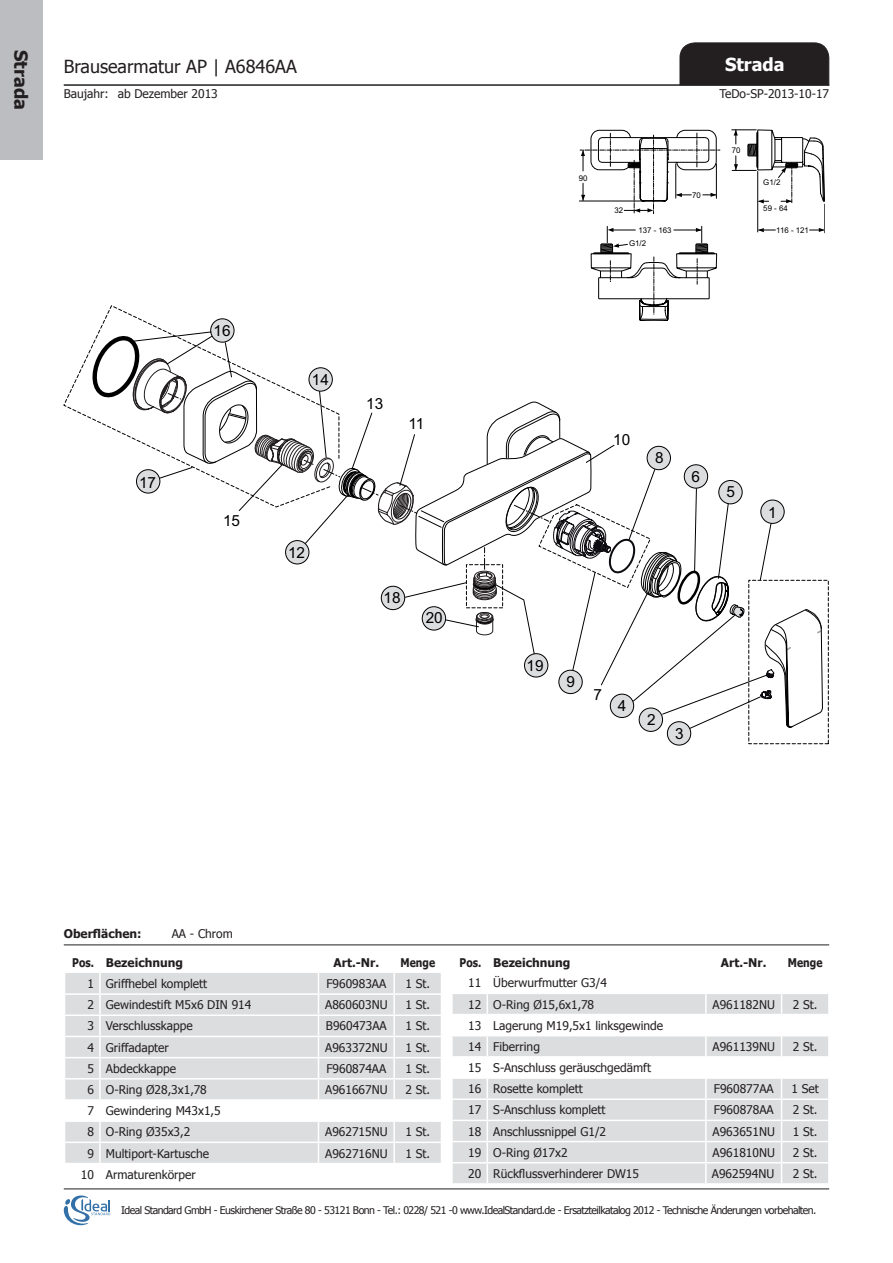
<style>
.page{position:relative;width:893px;height:1263px;background:#fff}
.page>*{position:absolute;margin:0;border:0;box-sizing:border-box;transform-origin:0 0}
.t1{font:18px "Tahoma";color:#231f20}
.t2{font:700 18px "Tahoma";color:#231f20}
.t3{font:700 18px "Tahoma";color:#fff}
.t4{font:15.3px "Arial";color:#000}
.t5{font:12px "Tahoma";color:#231f20}
.t6{font:700 12px "Tahoma";color:#231f20}
.t7{font:700 12px "Tahoma";color:#231f20;scale:.86 1}
.t8{font:10.5px "Tahoma";letter-spacing:-.05em;color:#231f20}
.t9{font:7.95px/13.4px "Arial";color:#000}
</style>
<div class="page">
<div style="left:679px;top:42px;width:151px;height:44px;background:#231f20"></div>
<hr style="left:64px;top:85px;width:765px;height:1px;background:#231f20">
<svg style="left:64px;top:1195px;width:46px;height:30px"></svg>
<hr style="left:64px;top:1188px;width:765px;height:1px;background:#231f20">
<div style="left:0;top:0;width:43px;height:160px;background:#bcbdc0"></div>
<svg style="left:761px;top:500px;width:23px;height:23px"></svg>
<div style="left:761px;top:500px;width:23px;height:23px;border:1px solid #000;border-radius:50%"></div>
<div style="left:667px;top:721px;width:24px;height:24px;border:1px solid #000;border-radius:50%"></div>
<svg style="left:643px;top:504px;width:185px;height:240px"></svg>
<svg style="left:482px;top:499px;width:289px;height:230px"></svg>
<svg style="left:64px;top:306px;width:171px;height:113px"></svg>
<svg style="left:92px;top:335px;width:653px;height:300px"></svg>
<svg style="left:760px;top:609px;width:63px;height:136px"></svg>
<svg style="left:65px;top:973px;width:376px;height:190px"></svg>
<svg style="left:452px;top:994px;width:377px;height:189px"></svg>
<hr style="left:828px;top:1163px;width:2px;height:20px;background:#fff">
<hr style="left:64px;top:944px;width:765px;height:1px;background:#231f20">
<hr style="left:579px;top:201px;width:64px;height:1px;background:#000">
<svg style="left:580px;top:130px;width:245px;height:191px"></svg>
<h1 class="t2" style="left:34px;top:50px;width:61px;rotate:90deg">Strada</h1>
<h1 class="t3" style="left:725px;top:52px;width:61px">Strada</h1>
<p class="t1" style="left:64px;top:55px;width:235px">Brausearmatur AP | A6846AA</p>
<p class="t5" style="left:64px;top:86px;width:156px">Baujahr: ab Dezember 2013</p>
<p class="t5" style="left:719px;top:86px;width:111px">TeDo-SP-2013-10-17</p>
<p class="t4" style="left:139px;top:472px;width:19px">17</p>
<p class="t4" style="left:214px;top:321px;width:19px">16</p>
<p class="t4" style="left:223px;top:510px;width:19px">15</p>
<p class="t4" style="left:312px;top:370px;width:19px">14</p>
<p class="t4" style="left:366px;top:393px;width:19px">13</p>
<p class="t4" style="left:408px;top:414px;width:17px">11</p>
<p class="t4" style="left:288px;top:543px;width:19px">12</p>
<p class="t4" style="left:383px;top:588px;width:19px">18</p>
<p class="t4" style="left:426px;top:608px;width:19px">20</p>
<p class="t9" style="left:579px;top:171px;width:10px">90</p>
<p class="t9" style="left:614px;top:204px;width:10px">32</p>
<p class="t9" style="left:629px;top:223px;width:44px;text-indent:9px">137 - 163<br>G1/2</p>
<p class="t9" style="left:692px;top:188px;width:10px">70</p>
<p class="t9" style="left:732px;top:144px;width:10px">70</p>
<p class="t9" style="left:763px;top:175px;width:19px">G1/2</p>
<p class="t9" style="left:763px;top:201px;width:26px">59 - 64</p>
<p class="t9" style="left:776px;top:223px;width:34px">116 - 121</p>
<p class="t4" style="left:613px;top:430px;width:19px">10</p>
<p class="t4" style="left:655px;top:448px;width:10px">8</p>
<p class="t4" style="left:692px;top:466px;width:10px">6</p>
<p class="t4" style="left:726px;top:482px;width:10px">5</p>
<p class="t4" style="left:768px;top:502px;width:10px">1</p>
<p class="t4" style="left:526px;top:655px;width:19px">19</p>
<p class="t4" style="left:566px;top:672px;width:10px">9</p>
<p class="t4" style="left:593px;top:684px;width:10px">7</p>
<p class="t4" style="left:618px;top:695px;width:10px">4</p>
<p class="t4" style="left:647px;top:710px;width:10px">2</p>
<p class="t4" style="left:675px;top:724px;width:10px">3</p>
<p class="t6" style="left:64px;top:925px;width:79px">Oberflächen:</p>
<p class="t5" style="left:172px;top:926px;width:63px">AA - Chrom</p>
<p class="t7" style="left:72px;top:954px;width:27px">Pos.</p>
<p class="t6" style="left:106px;top:954px;width:79px">Bezeichnung</p>
<p class="t6" style="left:334px;top:954px;width:47px">Art.-Nr.</p>
<p class="t7" style="left:401px;top:954px;width:42px">Menge</p>
<p class="t5" style="left:87px;top:976px;width:8px">1</p>
<p class="t5" style="left:106px;top:976px;width:103px">Griffhebel komplett</p>
<p class="t5" style="left:326px;top:976px;width:61px">F960983AA</p>
<p class="t5" style="left:406px;top:976px;width:26px">1 St.</p>
<p class="t5" style="left:87px;top:997px;width:8px">2</p>
<p class="t5" style="left:106px;top:997px;width:147px">Gewindestift M5x6 DIN 914</p>
<p class="t5" style="left:325px;top:997px;width:64px">A860603NU</p>
<p class="t5" style="left:406px;top:997px;width:26px">1 St.</p>
<p class="t5" style="left:87px;top:1018px;width:8px">3</p>
<p class="t5" style="left:106px;top:1018px;width:88px">Verschlusskappe</p>
<p class="t5" style="left:326px;top:1018px;width:62px">B960473AA</p>
<p class="t5" style="left:406px;top:1018px;width:26px">1 St.</p>
<p class="t5" style="left:87px;top:1039px;width:8px">4</p>
<p class="t5" style="left:106px;top:1039px;width:65px">Griffadapter</p>
<p class="t5" style="left:325px;top:1039px;width:64px">A963372NU</p>
<p class="t5" style="left:406px;top:1039px;width:26px">1 St.</p>
<p class="t5" style="left:87px;top:1060px;width:8px">5</p>
<p class="t5" style="left:106px;top:1060px;width:72px">Abdeckkappe</p>
<p class="t5" style="left:326px;top:1060px;width:61px">F960874AA</p>
<p class="t5" style="left:406px;top:1060px;width:26px">1 St.</p>
<p class="t5" style="left:87px;top:1081px;width:8px">6</p>
<p class="t5" style="left:106px;top:1081px;width:102px">O-Ring Ø28,3x1,78</p>
<p class="t5" style="left:325px;top:1081px;width:64px">A961667NU</p>
<p class="t5" style="left:406px;top:1081px;width:26px">2 St.</p>
<p class="t5" style="left:87px;top:1103px;width:8px">7</p>
<p class="t5" style="left:106px;top:1103px;width:116px">Gewindering M43x1,5</p>
<p class="t5" style="left:87px;top:1124px;width:8px">8</p>
<p class="t5" style="left:106px;top:1124px;width:86px">O-Ring Ø35x3,2</p>
<p class="t5" style="left:325px;top:1124px;width:64px">A962715NU</p>
<p class="t5" style="left:406px;top:1124px;width:26px">1 St.</p>
<p class="t5" style="left:87px;top:1145px;width:8px">9</p>
<p class="t5" style="left:106px;top:1145px;width:105px">Multiport-Kartusche</p>
<p class="t5" style="left:325px;top:1145px;width:64px">A962716NU</p>
<p class="t5" style="left:406px;top:1145px;width:26px">1 St.</p>
<p class="t5" style="left:81px;top:1166px;width:15px">10</p>
<p class="t5" style="left:106px;top:1166px;width:91px">Armaturenkörper</p>
<p class="t7" style="left:460px;top:954px;width:27px">Pos.</p>
<p class="t6" style="left:493px;top:954px;width:79px">Bezeichnung</p>
<p class="t6" style="left:721px;top:954px;width:47px">Art.-Nr.</p>
<p class="t7" style="left:788px;top:954px;width:42px">Menge</p>
<p class="t5" style="left:468px;top:975px;width:15px">11</p>
<p class="t5" style="left:493px;top:975px;width:115px">Überwurfmutter G3/4</p>
<p class="t5" style="left:468px;top:996px;width:15px">12</p>
<p class="t5" style="left:493px;top:996px;width:102px">O-Ring Ø15,6x1,78</p>
<p class="t5" style="left:712px;top:996px;width:64px">A961182NU</p>
<p class="t5" style="left:793px;top:996px;width:26px">2 St.</p>
<p class="t5" style="left:468px;top:1017px;width:15px">13</p>
<p class="t5" style="left:493px;top:1017px;width:171px">Lagerung M19,5x1 linksgewinde</p>
<p class="t5" style="left:468px;top:1038px;width:15px">14</p>
<p class="t5" style="left:493px;top:1038px;width:48px">Fiberring</p>
<p class="t5" style="left:712px;top:1038px;width:64px">A961139NU</p>
<p class="t5" style="left:793px;top:1038px;width:26px">2 St.</p>
<p class="t5" style="left:468px;top:1060px;width:15px">15</p>
<p class="t5" style="left:493px;top:1060px;width:159px">S-Anschluss geräuschgedämft</p>
<p class="t5" style="left:468px;top:1081px;width:15px">16</p>
<p class="t5" style="left:493px;top:1081px;width:91px">Rosette komplett</p>
<p class="t5" style="left:714px;top:1081px;width:61px">F960877AA</p>
<p class="t5" style="left:792px;top:1081px;width:29px">1 Set</p>
<p class="t5" style="left:468px;top:1102px;width:15px">17</p>
<p class="t5" style="left:493px;top:1102px;width:114px">S-Anschluss komplett</p>
<p class="t5" style="left:714px;top:1102px;width:61px">F960878AA</p>
<p class="t5" style="left:793px;top:1102px;width:26px">2 St.</p>
<p class="t5" style="left:468px;top:1123px;width:15px">18</p>
<p class="t5" style="left:493px;top:1123px;width:114px">Anschlussnippel G1/2</p>
<p class="t5" style="left:712px;top:1123px;width:64px">A963651NU</p>
<p class="t5" style="left:793px;top:1123px;width:26px">1 St.</p>
<p class="t5" style="left:468px;top:1144px;width:15px">19</p>
<p class="t5" style="left:493px;top:1144px;width:76px">O-Ring Ø17x2</p>
<p class="t5" style="left:712px;top:1144px;width:64px">A961810NU</p>
<p class="t5" style="left:793px;top:1144px;width:26px">2 St.</p>
<p class="t5" style="left:468px;top:1165px;width:15px">20</p>
<p class="t5" style="left:493px;top:1165px;width:147px">Rückflussverhinderer DW15</p>
<p class="t5" style="left:712px;top:1165px;width:64px">A962594NU</p>
<p class="t5" style="left:793px;top:1165px;width:26px">2 St.</p>
<p class="t8" style="left:121px;top:1203px;width:697px">Ideal Standard GmbH - Euskirchener Straße 80 - 53121 Bonn - Tel.: 0228/ 521 -0 www.IdealStandard.de - Ersatzteilkatalog 2012 - Technische Änderungen vorbehalten.</p>
</div>
